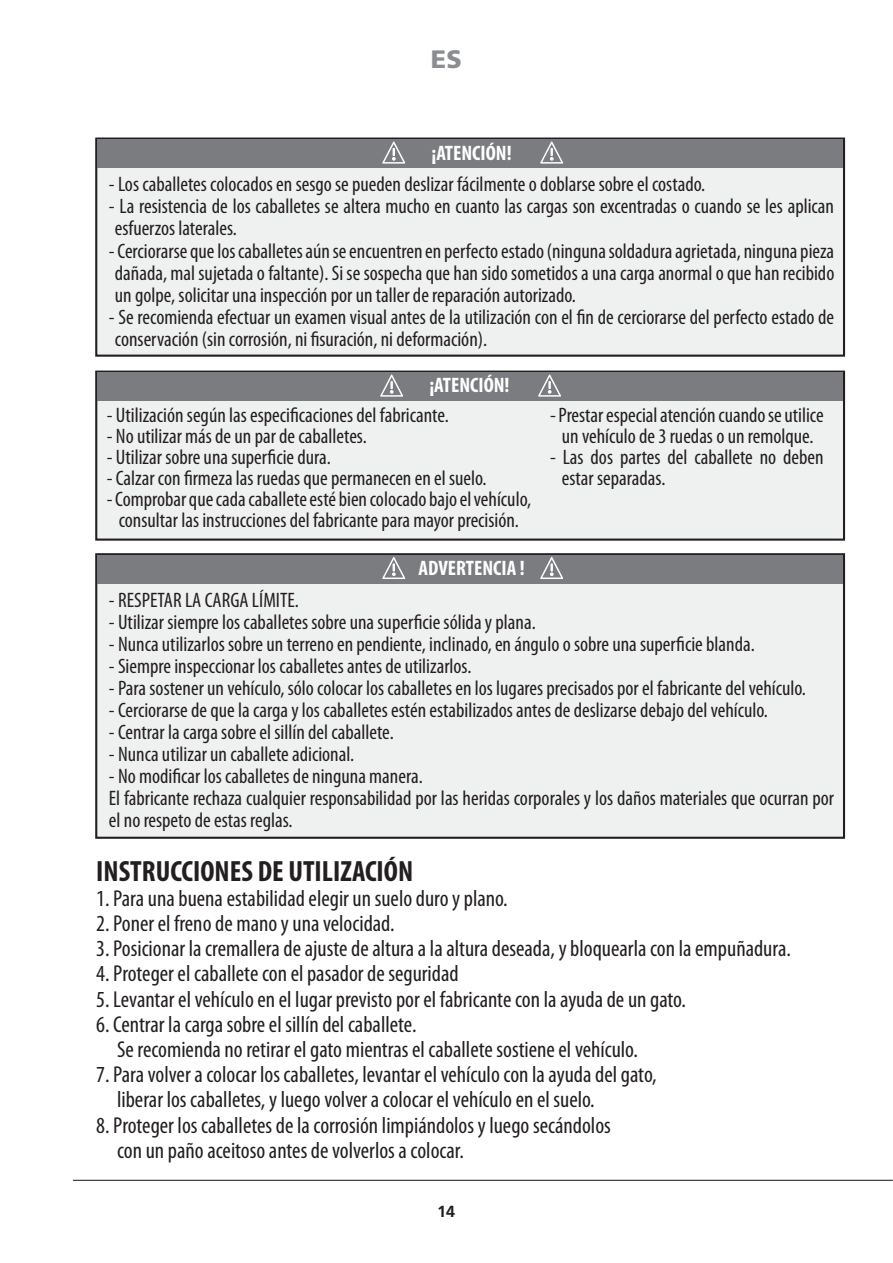
<style>
.page{position:relative;width:893px;height:1263px;background:#fff}
.page>*{position:absolute;margin:0;border:0;box-sizing:border-box;transform-origin:0 0}
.t1{font:700 condensed 29.4px "Myriad Pro";color:#231f20}
.t2{font:900 25.2px "Frutiger LT Std";color:#8b8d90}
.t3{font:condensed 23.1px/25.2px "Myriad Pro";color:#231f20}
.t4{font:condensed 21px/22px "Myriad Pro";color:#231f20}
.t5{font:700 condensed 21px "Myriad Pro";color:#fff}
.t6{font:500 16.8px "Frutus T";color:#231f20}
</style>
<div class="page">
<hr style="left:73px;top:1180px;width:820px;height:1px;background:#231f20">
<div style="left:96px;top:139px;width:748px;height:217px;background:#eff0f0"></div>
<div style="left:95px;top:138px;width:750px;height:219px;border:2px solid #231f20"></div>
<div style="left:96px;top:554px;width:748px;height:284px;background:#eff0f0"></div>
<div style="left:95px;top:553px;width:750px;height:286px;border:2px solid #231f20"></div>
<div style="left:97px;top:140px;width:746px;height:28px;background:#7a7c7f"></div>
<div style="left:97px;top:555px;width:746px;height:29px;background:#7a7c7f"></div>
<svg style="left:382px;top:142px;width:23px;height:22px"></svg>
<svg style="left:382px;top:557px;width:23px;height:22px"></svg>
<svg style="left:540px;top:142px;width:23px;height:22px"></svg>
<svg style="left:540px;top:557px;width:23px;height:22px"></svg>
<div style="left:96px;top:372px;width:748px;height:168px;background:#eff0f0"></div>
<div style="left:95px;top:371px;width:750px;height:170px;border:2px solid #231f20"></div>
<div style="left:97px;top:373px;width:746px;height:28px;background:#7a7c7f"></div>
<svg style="left:380px;top:375px;width:23px;height:22px"></svg>
<svg style="left:538px;top:375px;width:23px;height:22px"></svg>
<p class="t2" style="left:431px;top:45px;width:32px">ES</p>
<p class="t5" style="left:431px;top:146px;width:82px">¡ATENCIÓN!</p>
<p class="t4" style="left:109px;top:175px;width:598px">- Los caballetes colocados en sesgo se pueden deslizar fácilmente o doblarse sobre el costado.</p>
<p class="t4" style="left:109px;top:197px;width:727px">- La resistencia de los caballetes se altera mucho en cuanto las cargas son excentradas o cuando se les aplican esfuerzos laterales.</p>
<p class="t4" style="left:109px;top:241px;width:727px;text-align:justify">- Cerciorarse que los caballetes aún se encuentren en perfecto estado (ninguna soldadura agrietada, ninguna pieza dañada, mal sujetada o faltante). Si se sospecha que han sido sometidos a una carga anormal o que han recibido un golpe, solicitar una inspección por un taller de reparación autorizado.</p>
<p class="t4" style="left:109px;top:308px;width:727px">- Se recomienda efectuar un examen visual antes de la utilización con el fin de cerciorarse del perfecto estado de conservación (sin corrosión, ni fisuración, ni deformación).</p>
<p class="t5" style="left:429px;top:378px;width:82px">¡ATENCIÓN!</p>
<p class="t4" style="left:107px;top:406px;width:343px">- Utilización según las especificaciones del fabricante.</p>
<p class="t4" style="left:107px;top:427px;width:261px">- No utilizar más de un par de caballetes.</p>
<p class="t4" style="left:107px;top:448px;width:226px">- Utilizar sobre una superficie dura.</p>
<p class="t4" style="left:107px;top:469px;width:381px">- Calzar con firmeza las ruedas que permanecen en el suelo.</p>
<p class="t4" style="left:107px;top:490px;width:426px;line-height:21px;text-align:center">- Comprobar que cada caballete esté bien colocado bajo el vehículo, consultar las instrucciones del fabricante para mayor precisión.</p>
<p class="t5" style="left:418px;top:561px;width:108px">ADVERTENCIA !</p>
<p class="t4" style="left:550px;top:406px;width:275px;line-height:21px;text-align:center">- Prestar especial atención cuando se utilice un vehículo de 3 ruedas o un remolque.</p>
<p class="t4" style="left:562px;top:448px;width:263px;line-height:21px;text-indent:-12px">- Las dos partes del caballete no deben estar separadas.</p>
<p class="t4" style="left:109px;top:591px;width:192px">- RESPETAR LA CARGA LÍMITE.</p>
<p class="t4" style="left:109px;top:613px;width:428px">- Utilizar siempre los caballetes sobre una superficie sólida y plana.</p>
<p class="t4" style="left:109px;top:635px;width:647px">- Nunca utilizarlos sobre un terreno en pendiente, inclinado, en ángulo o sobre una superficie blanda.</p>
<p class="t4" style="left:109px;top:657px;width:364px">- Siempre inspeccionar los caballetes antes de utilizarlos.</p>
<p class="t4" style="left:109px;top:679px;width:698px">- Para sostener un vehículo, sólo colocar los caballetes en los lugares precisados por el fabricante del vehículo.</p>
<p class="t4" style="left:109px;top:701px;width:660px">- Cerciorarse de que la carga y los caballetes estén estabilizados antes de deslizarse debajo del vehículo.</p>
<p class="t4" style="left:109px;top:723px;width:286px">- Centrar la carga sobre el sillín del caballete.</p>
<p class="t4" style="left:109px;top:745px;width:247px">- Nunca utilizar un caballete adicional.</p>
<p class="t4" style="left:109px;top:767px;width:727px">- No modificar los caballetes de ninguna manera.<br>El fabricante rechaza cualquier responsabilidad por las heridas corporales y los daños materiales que ocurran por el no respeto de estas reglas.</p>
<h1 class="t1" style="left:96px;top:861px;width:318px">INSTRUCCIONES DE UTILIZACIÓN</h1>
<p class="t3" style="left:96px;top:888px;width:413px">1. Para una buena estabilidad elegir un suelo duro y plano.</p>
<p class="t3" style="left:96px;top:913px;width:300px">2. Poner el freno de mano y una velocidad.</p>
<p class="t3" style="left:96px;top:938px;width:696px">3. Posicionar la cremallera de ajuste de altura a la altura deseada, y bloquearla con la empuñadura.</p>
<p class="t3" style="left:96px;top:963px;width:364px">4. Proteger el caballete con el pasador de seguridad</p>
<p class="t3" style="left:96px;top:989px;width:591px">5. Levantar el vehículo en el lugar previsto por el fabricante con la ayuda de un gato.</p>
<p class="t3" style="left:117px;top:1014px;width:522px;text-indent:-21px">6. Centrar la carga sobre el sillín del caballete.<br>Se recomienda no retirar el gato mientras el caballete sostiene el vehículo.</p>
<p class="t3" style="left:117px;top:1064px;width:541px;text-indent:-21px">7. Para volver a colocar los caballetes, levantar el vehículo con la ayuda del gato, liberar los caballetes, y luego volver a colocar el vehículo en el suelo.</p>
<p class="t3" style="left:117px;top:1114px;width:495px;text-indent:-21px">8. Proteger los caballetes de la corrosión limpiándolos y luego secándolos con un paño aceitoso antes de volverlos a colocar.</p>
<p class="t6" style="left:438px;top:1202px;width:19px">14</p>
</div>
